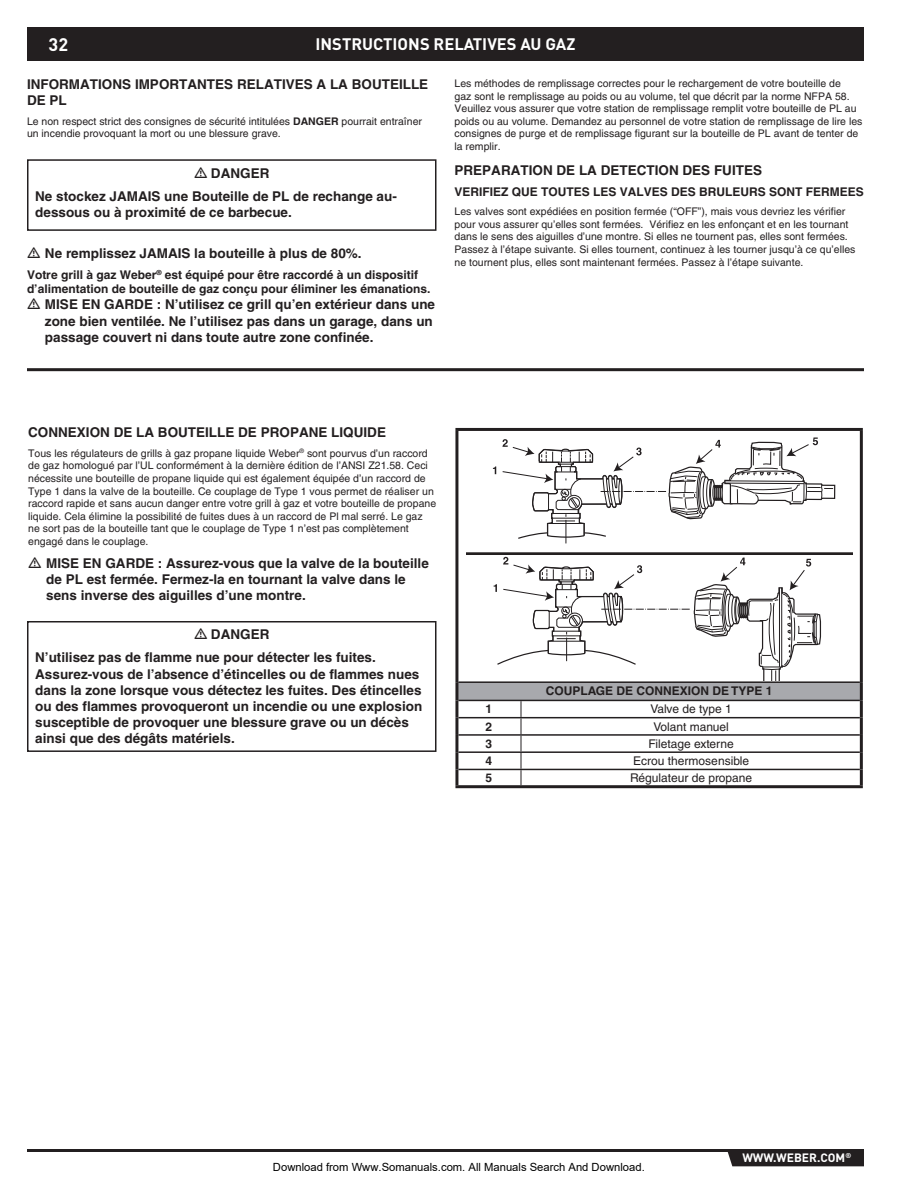
<style>
.page{position:relative;width:918px;height:1188px;background:#fff}
.page>*{position:absolute;margin:0;border:0;box-sizing:border-box;transform-origin:0 0}
.t1{font:18px "DI Nkerned";color:#fff}
.t2{font:16.5px "DI Nkerned";color:#fff}
.t3{font:700 13.5px/16.2px "Helvetica LT Std";color:#231f20}
.t4{font:700 12px/14.4px "Helvetica LT Std";color:#231f20}
.t5{font:12px "Helvetica LT Std";color:#231f20}
.t6{font:12px "DI Nkerned";color:#fff}
.t7{font:11.25px "Arial";color:#000}
.t8{font:10.5px/12.6px "Helvetica LT Std";color:#231f20}
.s1{font-weight:700}
</style>
<div class="page">
<div style="left:27px;top:27px;width:837px;height:33px;background:#231f20"></div>
<hr style="left:27px;top:1149px;width:702px;height:3px;background:#231f20">
<div style="left:727px;top:1149px;width:137px;height:17px;background:#231f20"></div>
<div style="left:27px;top:159px;width:409px;height:72px;border:2px solid #231f20"></div>
<div style="left:27px;top:621px;width:409px;height:131px;border:2px solid #231f20"></div>
<div style="left:457px;top:682px;width:404px;height:18px;background:#a8a9ad"></div>
<hr style="left:860px;top:431px;width:3px;height:251px;background:#231f20">
<hr style="left:860px;top:682px;width:3px;height:18px;background:#231f20">
<hr style="left:860px;top:700px;width:3px;height:18px;background:#231f20">
<hr style="left:860px;top:718px;width:3px;height:17px;background:#231f20">
<hr style="left:860px;top:735px;width:3px;height:17px;background:#231f20">
<hr style="left:860px;top:752px;width:3px;height:17px;background:#231f20">
<hr style="left:860px;top:769px;width:3px;height:16px;background:#231f20">
<svg style="left:458px;top:701px;width:64px;height:84px"></svg>
<hr style="left:521px;top:717px;width:339px;height:1px;background:#231f20">
<hr style="left:521px;top:734px;width:339px;height:2px;background:#231f20">
<hr style="left:521px;top:751px;width:339px;height:2px;background:#231f20">
<hr style="left:521px;top:769px;width:339px;height:1px;background:#231f20">
<hr style="left:455px;top:700px;width:3px;height:18px;background:#231f20">
<hr style="left:455px;top:718px;width:3px;height:17px;background:#231f20">
<hr style="left:455px;top:735px;width:3px;height:17px;background:#231f20">
<hr style="left:455px;top:752px;width:3px;height:17px;background:#231f20">
<hr style="left:455px;top:769px;width:3px;height:16px;background:#231f20">
<hr style="left:458px;top:717px;width:63px;height:1px;background:#231f20">
<hr style="left:458px;top:734px;width:63px;height:2px;background:#231f20">
<hr style="left:458px;top:751px;width:63px;height:2px;background:#231f20">
<hr style="left:458px;top:769px;width:63px;height:1px;background:#231f20">
<hr style="left:458px;top:700px;width:402px;height:1px;background:#231f20">
<hr style="left:455px;top:785px;width:66px;height:3px;background:#231f20">
<hr style="left:455px;top:428px;width:66px;height:3px;background:#231f20">
<hr style="left:455px;top:431px;width:3px;height:251px;background:#231f20">
<hr style="left:521px;top:428px;width:342px;height:3px;background:#231f20">
<hr style="left:521px;top:785px;width:342px;height:3px;background:#231f20">
<hr style="left:458px;top:681px;width:402px;height:2px;background:#231f20">
<hr style="left:455px;top:682px;width:3px;height:18px;background:#231f20">
<svg style="left:724px;top:371px;width:112px;height:128px"></svg>
<svg style="left:493px;top:431px;width:342px;height:250px"></svg>
<hr style="left:466px;top:552px;width:386px;height:3px;background:#231f20">
<hr style="left:27px;top:368px;width:837px;height:3px;background:#231f20">
<h1 class="t1" style="left:49px;top:38px;width:21px">32</h1>
<h2 class="t2" style="left:316px;top:39px;width:261px">INSTRUCTIONS RELATIVES AU GAZ</h2>
<p class="t3" style="left:27px;top:77px;width:403px">INFORMATIONS IMPORTANTES RELATIVES A LA BOUTEILLE<br>DE PL</p>
<p class="t8" style="left:27px;top:116px;width:397px">Le non respect strict des consignes de sécurité intitulées <span class="s1">DANGER</span> pourrait entraîner un incendie provoquant la mort ou une blessure grave.</p>
<p class="t3" style="left:35px;top:163px;width:363px;line-height:23px;text-indent:176px">DANGER<br>Ne stockez JAMAIS une Bouteille de PL de rechange au-</p>
<p class="t3" style="left:35px;top:205px;width:258px">dessous ou à proximité de ce barbecue.</p>
<p class="t3" style="left:45px;top:246px;width:318px">Ne remplissez JAMAIS la bouteille à plus de 80%.</p>
<p class="t4" style="left:27px;top:268px;width:405px">Votre grill à gaz Weber<sup>®</sup> est équipé pour être raccordé à un dispositif d’alimentation de bouteille de gaz conçu pour éliminer les émanations.</p>
<p class="t3" style="left:45px;top:298px;width:392px">MISE EN GARDE : N’utilisez ce grill qu’en extérieur dans une zone bien ventilée. Ne l’utilisez pas dans un garage, dans un passage couvert ni dans toute autre zone confinée.</p>
<p class="t8" style="left:455px;top:78px;width:409px">Les méthodes de remplissage correctes pour le rechargement de votre bouteille de<br>gaz sont le remplissage au poids ou au volume, tel que décrit par la norme NFPA 58.<br>Veuillez vous assurer que votre station de remplissage remplit votre bouteille de PL au poids ou au volume. Demandez au personnel de votre station de remplissage de lire les consignes de purge et de remplissage figurant sur la bouteille de PL avant de tenter de la remplir.</p>
<p class="t3" style="left:455px;top:163px;width:309px">PREPARATION DE LA DETECTION DES FUITES</p>
<p class="t4" style="left:455px;top:185px;width:411px">VERIFIEZ QUE TOUTES LES VALVES DES BRULEURS SONT FERMEES</p>
<p class="t8" style="left:455px;top:206px;width:402px">Les valves sont expédiées en position fermée (“OFF”), mais vous devriez les vérifier pour vous assurer qu’elles sont fermées. Vérifiez en les enfonçant et en les tournant dans le sens des aiguilles d’une montre. Si elles ne tournent pas, elles sont fermées.<br>Passez à l’étape suivante. Si elles tournent, continuez à les tourner jusqu’à ce qu’elles ne tournent plus, elles sont maintenant fermées. Passez à l’étape suivante.</p>
<p class="t3" style="left:28px;top:426px;width:359px">CONNEXION DE LA BOUTEILLE DE PROPANE LIQUIDE</p>
<p class="t8" style="left:28px;top:448px;width:409px">Tous les régulateurs de grills à gaz propane liquide Weber<sup>®</sup> sont pourvus d’un raccord de gaz homologué par l’UL conformément à la dernière édition de l’ANSI Z21.58. Ceci nécessite une bouteille de propane liquide qui est également équipée d’un raccord de Type 1 dans la valve de la bouteille. Ce couplage de Type 1 vous permet de réaliser un raccord rapide et sans aucun danger entre votre grill à gaz et votre bouteille de propane liquide. Cela élimine la possibilité de fuites dues à un raccord de Pl mal serré. Le gaz ne sort pas de la bouteille tant que le couplage de Type 1 n’est pas complètement engagé dans le couplage.</p>
<p class="t3" style="left:46px;top:556px;width:384px">MISE EN GARDE : Assurez-vous que la valve de la bouteille de PL est fermée. Fermez-la en tournant la valve dans le sens inverse des aiguilles d’une montre.</p>
<p class="t3" style="left:35px;top:624px;width:342px;line-height:23px;text-indent:176px">DANGER<br>N’utilisez pas de flamme nue pour détecter les fuites.</p>
<p class="t3" style="left:35px;top:667px;width:389px">Assurez-vous de l’absence d’étincelles ou de flammes nues dans la zone lorsque vous détectez les fuites. Des étincelles ou des flammes provoqueront un incendie ou une explosion susceptible de provoquer une blessure grave ou un décès ainsi que des dégâts matériels.</p>
<p class="t4" style="left:546px;top:684px;width:228px">COUPLAGE DE CONNEXION DE TYPE 1</p>
<p class="t4" style="left:486px;top:703px;width:8px">1</p>
<p class="t5" style="left:650px;top:705px;width:83px">Valve de type 1</p>
<p class="t4" style="left:486px;top:720px;width:8px">2</p>
<p class="t5" style="left:653px;top:722px;width:77px">Volant manuel</p>
<p class="t4" style="left:486px;top:737px;width:8px">3</p>
<p class="t5" style="left:649px;top:739px;width:87px">Filetage externe</p>
<p class="t4" style="left:486px;top:755px;width:8px">4</p>
<p class="t5" style="left:633px;top:757px;width:117px">Ecrou thermosensible</p>
<p class="t4" style="left:486px;top:772px;width:8px">5</p>
<p class="t5" style="left:630px;top:774px;width:124px">Régulateur de propane</p>
<p class="t7" style="left:273px;top:1160px;width:373px">Download from Www.Somanuals.com. All Manuals Search And Download.</p>
<p class="t6" style="left:742px;top:1154px;width:110px">WWW.WEBER.COM<sup>®</sup></p>
</div>
